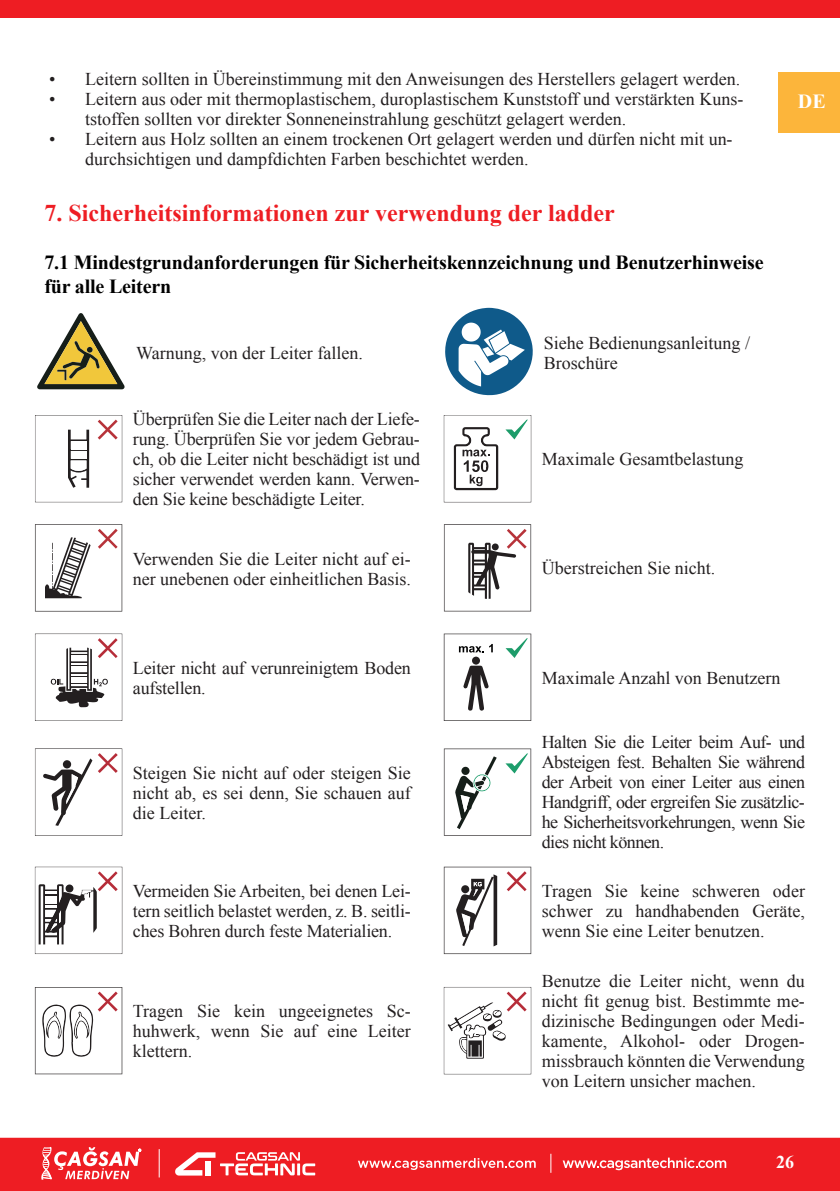
<style>
.page{position:relative;width:840px;height:1191px;background:#fff}
.page>*{position:absolute;margin:0;border:0;box-sizing:border-box;transform-origin:0 0}
.Ana_Baslıklar{font:700 24px "Times New Roman";color:#ee1d23}
.Ana_Baslıklar-2{font:700 20px/24px "Times New Roman";letter-spacing:-.01em;color:#000}
.t1{font:700 20px "Times New Roman";color:#fff}
.Ana_Baslıklar-3{font:18px/20px "Times New Roman";color:#231f20;text-align:justify}
.t2{font:700 18px "Times New Roman";color:#fff}
</style>
<div class="page">
<div style="left:0;top:1137px;width:839px;height:54px;background:#ee1d23"></div>
<svg style="left:41px;top:1147px;width:100px;height:32px"></svg>
<svg style="left:358px;top:1158px;width:177px;height:12px"></svg>
<svg style="left:175px;top:1152px;width:140px;height:23px"></svg>
<div style="left:205px;top:1160px;width:5px;height:15px;background:#fff"></div>
<svg style="left:562px;top:1157px;width:163px;height:13px"></svg>
<svg style="left:550px;top:1153px;width:1px;height:19px"></svg>
<svg style="left:159px;top:1149px;width:1px;height:28px"></svg>
<div style="left:0;top:0;width:839px;height:18px;background:#ee1d23"></div>
<div style="left:778px;top:72px;width:61px;height:61px;background:#fcb53b"></div>
<svg style="left:35px;top:415px;width:87px;height:87px"></svg>
<div style="left:71px;top:441px;width:15px;height:8px;background:#fff"></div>
<div style="left:71px;top:451px;width:15px;height:8px;background:#fff"></div>
<svg style="left:35px;top:866px;width:87px;height:88px"></svg>
<svg style="left:35px;top:633px;width:87px;height:88px"></svg>
<svg style="left:35px;top:524px;width:87px;height:87px"></svg>
<svg style="left:35px;top:987px;width:87px;height:87px"></svg>
<svg style="left:35px;top:748px;width:87px;height:88px"></svg>
<svg style="left:443px;top:415px;width:88px;height:87px"></svg>
<svg style="left:443px;top:866px;width:88px;height:88px"></svg>
<svg style="left:443px;top:633px;width:88px;height:88px"></svg>
<svg style="left:443px;top:524px;width:88px;height:87px"></svg>
<svg style="left:491px;top:543px;width:7px;height:7px"></svg>
<svg style="left:443px;top:987px;width:88px;height:87px"></svg>
<svg style="left:443px;top:748px;width:88px;height:87px"></svg>
<svg style="left:445px;top:308px;width:88px;height:88px"></svg>
<svg style="left:37px;top:313px;width:88px;height:76px"></svg>
<p class="Ana_Baslıklar-3" style="left:49px;top:69px;width:692px">• Leitern sollten in Übereinstimmung mit den Anweisungen des Herstellers gelagert werden.</p>
<p class="Ana_Baslıklar-3" style="left:85px;top:89px;width:659px;text-indent:-36px">• Leitern aus oder mit thermoplastischem, duroplastischem Kunststoff und verstärkten Kuns&shy;tstoffen sollten vor direkter Sonneneinstrahlung geschützt gelagert werden.</p>
<p class="Ana_Baslıklar-3" style="left:85px;top:129px;width:648px;text-indent:-36px">• Leitern aus Holz sollten an einem trockenen Ort gelagert werden und dürfen nicht mit un&shy;durchsichtigen und dampfdichten Farben beschichtet werden.</p>
<p class="Ana_Baslıklar" style="left:44px;top:197px;width:571px">7. Sicherheitsinformationen zur verwendung der ladder</p>
<p class="Ana_Baslıklar-2" style="left:44px;top:250px;width:720px">7.1 Mindestgrundanforderungen für Sicherheitskennzeichnung und Benutzerhinweise für alle Leitern</p>
<p class="Ana_Baslıklar-3" style="left:136px;top:343px;width:228px">Warnung, von der Leiter fallen.</p>
<p class="Ana_Baslıklar-3" style="left:133px;top:409px;width:288px">Überprüfen Sie die Leiter nach der Liefe&shy;rung. Überprüfen Sie vor jedem Gebrau&shy;ch, ob die Leiter nicht beschädigt ist und sicher verwendet werden kann. Verwen&shy;den Sie keine beschädigte Leiter.</p>
<p class="Ana_Baslıklar-3" style="left:133px;top:548px;width:279px">Verwenden Sie die Leiter nicht auf ei&shy;ner unebenen oder einheitlichen Basis.</p>
<p class="Ana_Baslıklar-3" style="left:543px;top:333px;width:207px">Siehe Bedienungsanleitung /<br>Broschüre</p>
<p class="Ana_Baslıklar-3" style="left:541px;top:449px;width:203px">Maximale Gesamtbelastung</p>
<p class="Ana_Baslıklar-3" style="left:541px;top:558px;width:175px">Überstreichen Sie nicht.</p>
<p class="t1" style="left:797px;top:88px;width:29px">DE</p>
<p class="Ana_Baslıklar-3" style="left:133px;top:657px;width:279px">Leiter nicht auf verunreinigtem Boden aufstellen.</p>
<p class="Ana_Baslıklar-3" style="left:541px;top:667px;width:240px">Maximale Anzahl von Benutzern</p>
<p class="Ana_Baslıklar-3" style="left:133px;top:763px;width:279px">Steigen Sie nicht auf oder steigen Sie nicht ab, es sei denn, Sie schauen auf die Leiter.</p>
<p class="Ana_Baslıklar-3" style="left:133px;top:880px;width:279px">Vermeiden Sie Arbeiten, bei denen Lei&shy;tern seitlich belastet werden, z. B. seitli&shy;ches Bohren durch feste Materialien.</p>
<p class="Ana_Baslıklar-3" style="left:133px;top:1000px;width:279px">Tragen Sie kein ungeeignetes Sc&shy;huhwerk, wenn Sie auf eine Leiter klettern.</p>
<p class="Ana_Baslıklar-3" style="left:541px;top:731px;width:264px">Halten Sie die Leiter beim Auf- und Absteigen fest. Behalten Sie während der Arbeit von einer Leiter aus einen Handgriff, oder ergreifen Sie zusätzlic&shy;he Sicherheitsvorkehrungen, wenn Sie dies nicht können.</p>
<p class="Ana_Baslıklar-3" style="left:541px;top:880px;width:264px">Tragen Sie keine schweren oder schwer zu handhabenden Geräte, wenn Sie eine Leiter benutzen.</p>
<p class="Ana_Baslıklar-3" style="left:541px;top:970px;width:264px">Benutze die Leiter nicht, wenn du nicht fit genug bist. Bestimmte me&shy;dizinische Bedingungen oder Medi&shy;kamente, Alkohol- oder Drogen&shy;missbrauch könnten die Verwendung von Leitern unsicher machen.</p>
<p class="t2" style="left:775px;top:1149px;width:19px">26</p>
</div>
